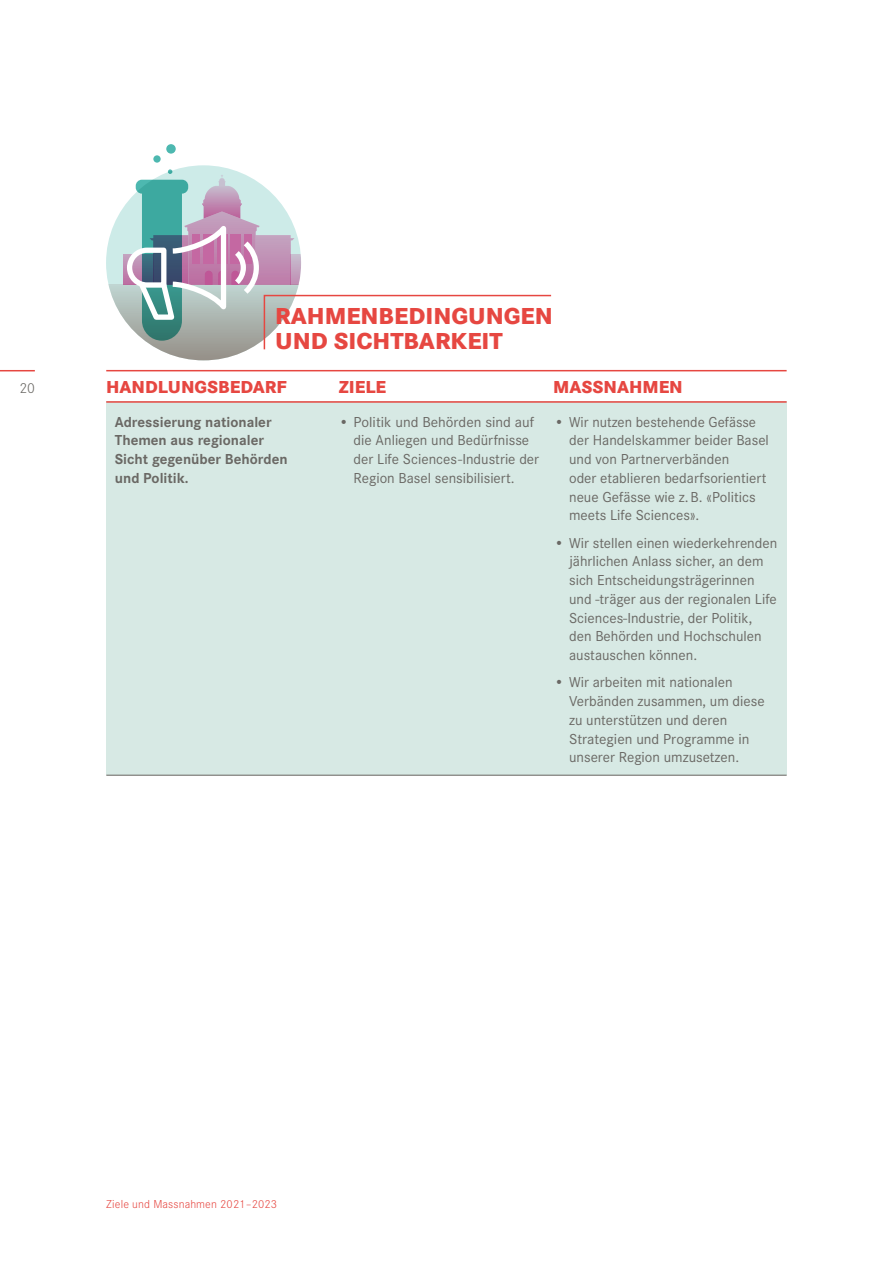
<style>
.page{position:relative;width:893px;height:1263px;background:#fff}
.page>*{position:absolute;margin:0;border:0;box-sizing:border-box;transform-origin:0 0}
.t1{font:800 24px/25.5px "Corporate S";color:#e64741}
.t2{font:800 18px "Corporate S";color:#e64741}
.t3{font:15px/18.8px "Corporate S";color:#6a6864}
.t4{font:700 15px/18.8px "Corporate S";color:#6a6864}
.t5{font:300 15px "Corporate S";color:#6a6864}
.t6{font:300 12px "Corporate S";letter-spacing:.01em;color:#e64741}
</style>
<div class="page">
<div style="left:106px;top:165px;width:195px;height:195px;background:#cdebe8;border-radius:50%"></div>
<svg style="left:108px;top:285px;width:137px;height:75px"></svg>
<svg style="left:123px;top:254px;width:1px;height:31px"></svg>
<svg style="left:166px;top:144px;width:10px;height:10px"></svg>
<svg style="left:153px;top:155px;width:8px;height:8px"></svg>
<div style="left:106px;top:401px;width:681px;height:374px;background:#d7e9e4"></div>
<hr style="left:106px;top:775px;width:681px;height:1px;background:#6a6864">
<hr style="left:106px;top:370px;width:681px;height:1px;background:#e64741">
<hr style="left:106px;top:401px;width:681px;height:2px;background:#e64741">
<svg style="left:124px;top:169px;width:428px;height:182px"></svg>
<hr style="left:0;top:370px;width:35px;height:1px;background:#e64741">
<p class="t5" style="left:19px;top:379px;width:17px">20</p>
<h1 class="t1" style="left:275px;top:304px;width:279px">RAHMENBEDINGUNGEN<br>UND SICHTBARKEIT</h1>
<p class="t2" style="left:106px;top:376px;width:182px">HANDLUNGSBEDARF</p>
<p class="t2" style="left:339px;top:376px;width:49px">ZIELE</p>
<p class="t2" style="left:553px;top:376px;width:131px">MASSNAHMEN</p>
<p class="t4" style="left:115px;top:413px;width:174px">Adressierung nationaler<br>Themen aus regionaler<br>Sicht gegenüber Behörden und Politik.</p>
<p class="t3" style="left:354px;top:412px;width:187px;text-indent:-15px">• Politik und Behörden sind auf die Anliegen und Bedürfnisse der Life Sciences-Industrie der<br>Region Basel sensibilisiert.</p>
<p class="t3" style="left:569px;top:412px;width:201px;text-indent:-15px">• Wir nutzen bestehende Gefässe der Handelskammer beider Basel und von Partnerverbänden<br>oder etablieren bedarfsorientiert neue Gefässe wie z. B. «Politics meets Life Sciences».</p>
<p class="t3" style="left:569px;top:533px;width:210px;text-indent:-15px">• Wir stellen einen wiederkehrenden jährlichen Anlass sicher, an dem sich Entscheidungsträgerinnen und -träger aus der regionalen Life<br>Sciences-Industrie, der Politik, den Behörden und Hochschulen austauschen können.</p>
<p class="t3" style="left:569px;top:673px;width:197px;text-indent:-15px">• Wir arbeiten mit nationalen<br>Verbänden zusammen, um diese zu unterstützen und deren<br>Strategien und Programme in unserer Region umzusetzen.</p>
<p class="t6" style="left:106px;top:1197px;width:172px">Ziele und Massnahmen 2021–2023</p>
</div>
